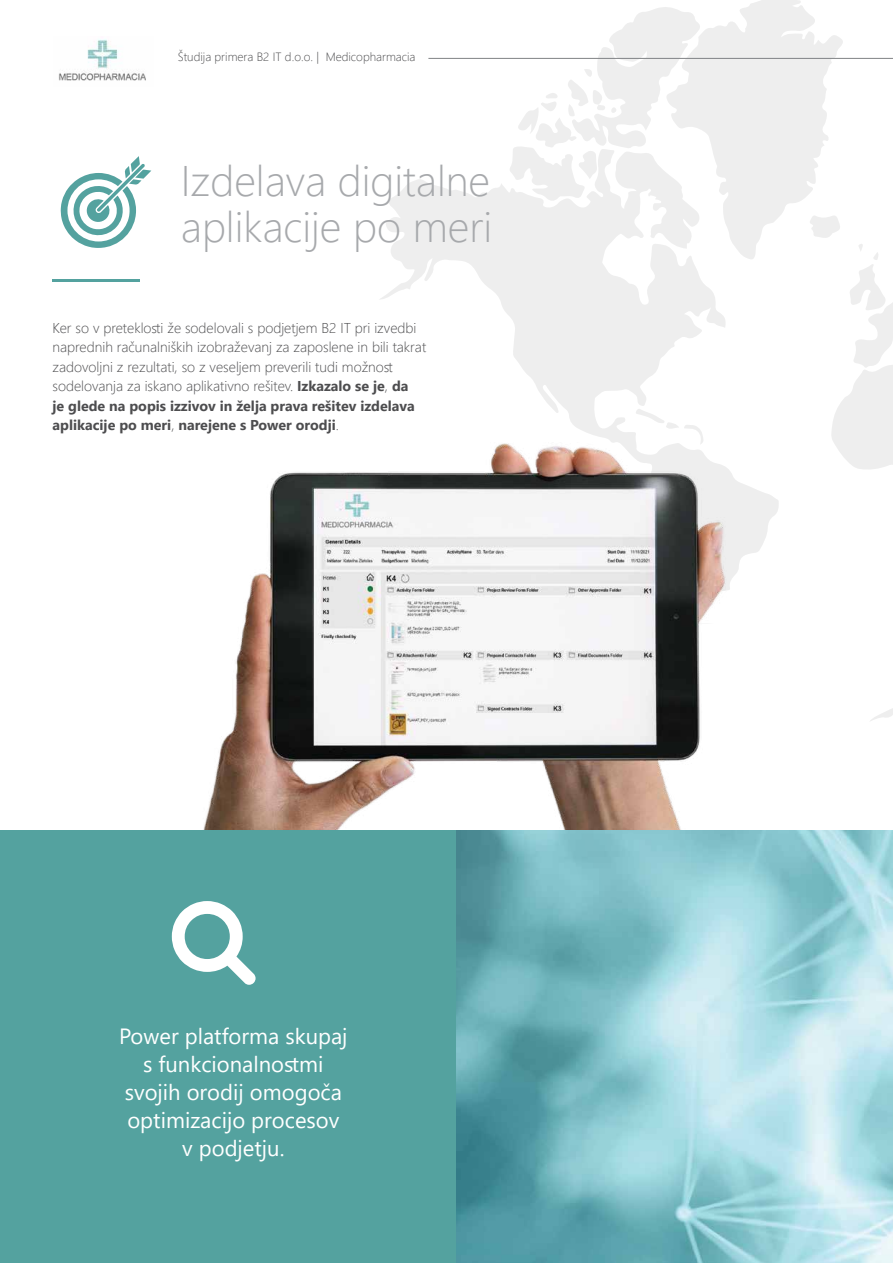
<style>
.page{position:relative;width:893px;height:1263px;background:#fff}
.page>*{position:absolute;margin:0;border:0;box-sizing:border-box;transform-origin:0 0}
.t1{font:300 42.75px/45.6px "Segoe UI";color:#a7a9ac}
.t2{font:22.05px/28.2px "Segoe UI";color:#fff;text-align:center}
.t3{font:300 14.25px/19.5px "Segoe UI";color:#4d4d4f}
.t4{font:300 12px "Segoe UI";color:#4d4d4f}
.s1{font-weight:700}
</style>
<div class="page">
<svg style="left:870px;top:708px;width:23px;height:13px"></svg>
<svg style="left:386px;top:179px;width:327px;height:114px;fill:#eee"></svg>
<svg style="left:666px;top:0;width:179px;height:261px;fill:#eee"></svg>
<svg style="left:809px;top:105px;width:84px;height:364px"></svg>
<svg style="left:509px;top:6px;width:192px;height:196px"></svg>
<img style="left:58px;top:39px;width:88px;height:42px">
<img style="left:203px;top:293px;width:576px;height:537px">
<hr style="left:53px;top:279px;width:87px;height:3px;background:#54a29f">
<hr style="left:428px;top:58px;width:465px;height:1px;background:#808285">
<svg style="left:61px;top:156px;width:90px;height:92px"></svg>
<div style="left:0;top:830px;width:457px;height:433px;background:#54a29f"></div>
<svg style="left:172px;top:901px;width:84px;height:84px"></svg>
<img style="left:457px;top:830px;width:436px;height:433px">
<p class="t4" style="left:178px;top:45px;width:239px">Študija primera B2 IT d.o.o. | Medicopharmacia</p>
<h1 class="t1" style="left:181px;top:154px;width:313px">Izdelava digitalne aplikacije po meri</h1>
<p class="t3" style="left:53px;top:317px;width:375px">Ker so v preteklosti že sodelovali s podjetjem B2 IT pri izvedbi naprednih računalniških izobraževanj za zaposlene in bili takrat zadovoljni z rezultati, so z veseljem preverili tudi možnost sodelovanja za iskano aplikativno rešitev. <span class="s1">Izkazalo se je</span>, <span class="s1">da<br>je glede na popis izzivov in želja prava rešitev izdelava aplikacije po meri</span>, <span class="s1">narejene s Power orodji</span>.</p>
<h2 class="t2" style="left:119px;top:1020px;width:230px">Power platforma skupaj s funkcionalnostmi svojih orodij omogoča optimizacijo procesov<br>v podjetju.</h2>
</div>
